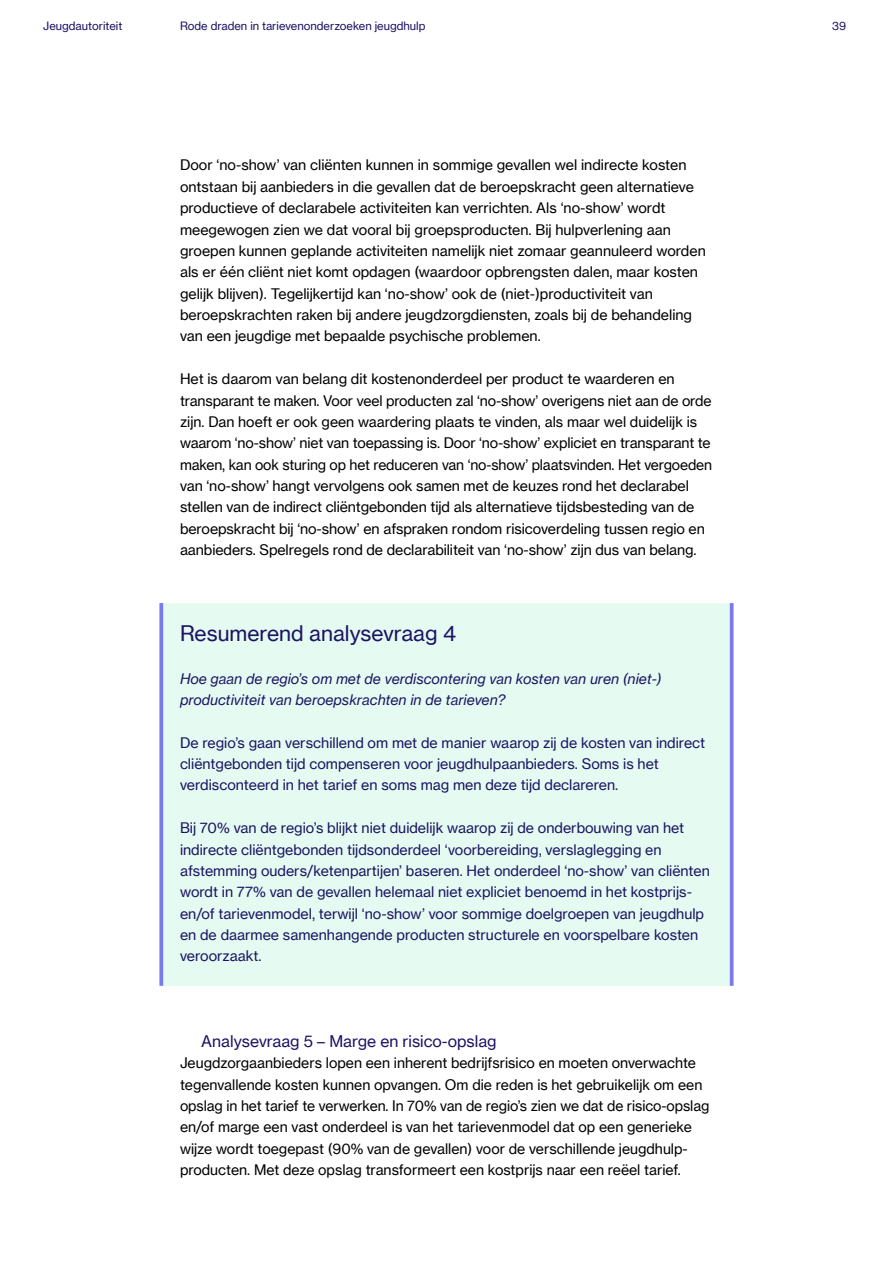
<style>
.page{position:relative;width:893px;height:1263px;background:#fff}
.page>*{position:absolute;margin:0;border:0;box-sizing:border-box;transform-origin:0 0}
.H2_Kader_kop{font:21px "N Haas Grotesk TX Pro 55 Rg";color:#1b1464}
.H3_Tussenkop{font:15.75px "N Haas Grotesk TX Pro 55 Rg";color:#1b1464}
.P_Broodtekst{font:14.25px/21.5px "N Haas Grotesk TX Pro 55 Rg";color:#000}
.P_Kader_broodtekst{font:14.25px/21.3px "N Haas Grotesk TX Pro 55 Rg";color:#1b1464}
.P_Kader_broodtekst-2{font:14.25px/21.3px "N Haas Grotesk TX Pro 56 It";color:#1b1464}
.t1{font:11.25px "N Haas Grotesk TX Pro 55 Rg";color:#1b1464}
</style>
<div class="page">
<div style="left:162px;top:603px;width:569px;height:383px;background:#e5fbf1"></div>
<svg style="left:159px;top:603px;width:4px;height:383px;background:#8886f1"></svg>
<hr style="left:730px;top:603px;width:3px;height:383px;background:#7a78f0">
<p class="t1" style="left:43px;top:19px;width:81px">Jeugdautoriteit</p>
<p class="t1" style="left:180px;top:19px;width:247px">Rode draden in tarievenonderzoeken jeugdhulp</p>
<p class="t1" style="left:832px;top:19px;width:15px">39</p>
<p class="P_Broodtekst" style="left:180px;top:155px;width:527px">Door ‘no-show’ van cliënten kunnen in sommige gevallen wel indirecte kosten ontstaan bij aanbieders in die gevallen dat de beroepskracht geen alternatieve productieve of declarabele activiteiten kan verrichten. Als ‘no-show’ wordt meegewogen zien we dat vooral bij groepsproducten. Bij hulpverlening aan groepen kunnen geplande activiteiten namelijk niet zomaar geannuleerd worden als er één cliënt niet komt opdagen (waardoor opbrengsten dalen, maar kosten gelijk blijven). Tegelijkertijd kan ‘no-show’ ook de (niet-)productiviteit van beroepskrachten raken bij andere jeugdzorgdiensten, zoals bij de behandeling van een jeugdige met bepaalde psychische problemen.</p>
<p class="P_Broodtekst" style="left:180px;top:368px;width:534px">Het is daarom van belang dit kostenonderdeel per product te waarderen en transparant te maken. Voor veel producten zal ‘no-show’ overigens niet aan de orde zijn. Dan hoeft er ook geen waardering plaats te vinden, als maar wel duidelijk is waarom ‘no-show’ niet van toepassing is. Door ‘no-show’ expliciet en transparant te maken, kan ook sturing op het reduceren van ‘no-show’ plaatsvinden. Het vergoeden van ‘no-show’ hangt vervolgens ook samen met de keuzes rond het declarabel stellen van de indirect cliëntgebonden tijd als alternatieve tijdsbesteding van de beroepskracht bij ‘no-show’ en afspraken rondom risicoverdeling tussen regio en aanbieders. Spelregels rond de declarabiliteit van ‘no-show’ zijn dus van belang.</p>
<h2 class="H2_Kader_kop" style="left:180px;top:620px;width:278px">Resumerend analysevraag 4</h2>
<p class="P_Kader_broodtekst-2" style="left:180px;top:668px;width:483px">Hoe gaan de regio’s om met de verdiscontering van kosten van uren (niet-) productiviteit van beroepskrachten in de tarieven?</p>
<p class="P_Kader_broodtekst" style="left:180px;top:732px;width:527px">De regio’s gaan verschillend om met de manier waarop zij de kosten van indirect cliëntgebonden tijd compenseren voor jeugdhulpaanbieders. Soms is het verdisconteerd in het tarief en soms mag men deze tijd declareren.</p>
<p class="P_Kader_broodtekst" style="left:180px;top:817px;width:531px">Bij 70% van de regio’s blijkt niet duidelijk waarop zij de onderbouwing van het indirecte cliëntgebonden tijdsonderdeel ‘voorbereiding, verslaglegging en afstemming ouders/ketenpartijen’ baseren. Het onderdeel ‘no-show’ van cliënten wordt in 77% van de gevallen helemaal niet expliciet benoemd in het kostprijs&shy;en/of tarievenmodel, terwijl ‘no-show’ voor sommige doelgroepen van jeugdhulp en de daarmee samenhangende producten structurele en voorspelbare kosten veroorzaakt.</p>
<h3 class="H3_Tussenkop" style="left:201px;top:1031px;width:297px">Analysevraag 5 – Marge en risico-opslag</h3>
<p class="P_Broodtekst" style="left:180px;top:1052px;width:531px">Jeugdzorgaanbieders lopen een inherent bedrijfsrisico en moeten onverwachte tegenvallende kosten kunnen opvangen. Om die reden is het gebruikelijk om een opslag in het tarief te verwerken. In 70% van de regio’s zien we dat de risico-opslag en/of marge een vast onderdeel is van het tarievenmodel dat op een generieke wijze wordt toegepast (90% van de gevallen) voor de verschillende jeugdhulp&shy;producten. Met deze opslag transformeert een kostprijs naar een reëel tarief.</p>
</div>
